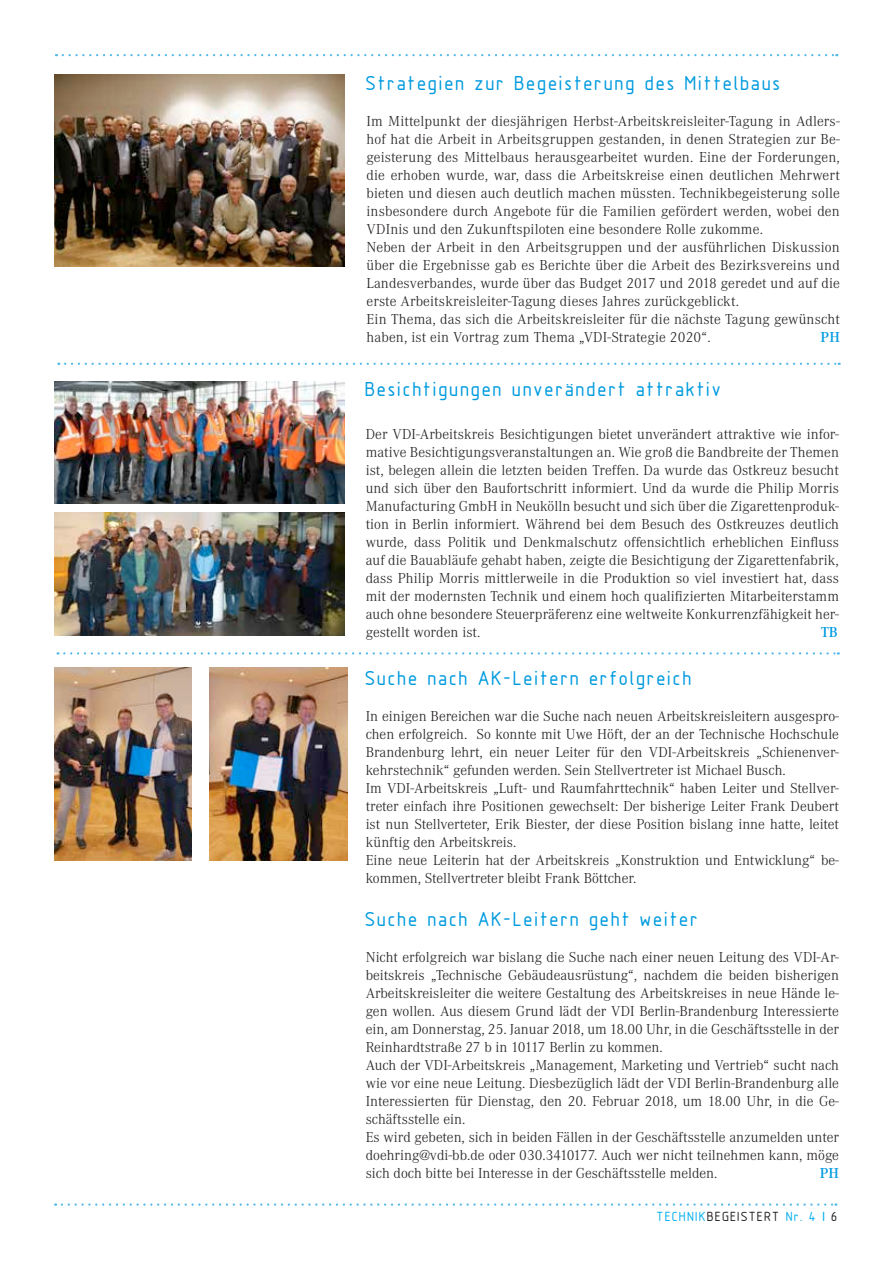
<style>
.page{position:relative;width:893px;height:1263px;background:#fff}
.page>*{position:absolute;margin:0;border:0;box-sizing:border-box;transform-origin:0 0}
.t1{font:21px "Isonorm 3098 LW20";color:#009bdf}
.t2{font:300 15px/18px "Corporate A";color:#231f20}
.t3{font:600 15px "Corporate A";color:#009bdf}
.t4{font:13.8px "Isonorm 3098 LW20";color:#00aeef}
.s1{color:#231f20}
</style>
<div class="page">
<svg style="left:63px;top:54px;width:774px;height:2px"></svg>
<svg style="left:65px;top:363px;width:775px;height:2px"></svg>
<svg style="left:62px;top:1203px;width:774px;height:3px"></svg>
<img style="left:55px;top:75px;width:290px;height:192px">
<svg style="left:58px;top:652px;width:781px;height:2px"></svg>
<img style="left:54px;top:668px;width:137px;height:192px">
<img style="left:54px;top:381px;width:290px;height:122px">
<img style="left:54px;top:513px;width:290px;height:122px">
<img style="left:210px;top:668px;width:137px;height:192px">
<h1 class="t1" style="left:367px;top:72px;width:418px">Strategien zur Begeisterung des Mittelbaus</h1>
<p class="t2" style="left:367px;top:112px;width:475px">Im Mittelpunkt der diesjährigen Herbst-Arbeitskreisleiter-Tagung in Adlers&shy;hof hat die Arbeit in Arbeitsgruppen gestanden, in denen Strategien zur Be&shy;geisterung des Mittelbaus herausgearbeitet wurden. Eine der Forderungen, die erhoben wurde, war, dass die Arbeitskreise einen deutlichen Mehrwert bieten und diesen auch deutlich machen müssten. Technikbegeisterung solle insbesondere durch Angebote für die Familien gefördert werden, wobei den VDInis und den Zukunftspiloten eine besondere Rolle zukomme.<br>Neben der Arbeit in den Arbeitsgruppen und der ausführlichen Diskussion über die Ergebnisse gab es Berichte über die Arbeit des Bezirksvereins und Landesverbandes, wurde über das Budget 2017 und 2018 geredet und auf die erste Arbeitskreisleiter-Tagung dieses Jahres zurückgeblickt.<br>Ein Thema, das sich die Arbeitskreisleiter für die nächste Tagung gewünscht haben, ist ein Vortrag zum Thema „VDI-Strategie 2020“.</p>
<p class="t3" style="left:821px;top:328px;width:21px">PH</p>
<h1 class="t1" style="left:366px;top:378px;width:359px">Besichtigungen unverändert attraktiv</h1>
<p class="t2" style="left:366px;top:426px;width:475px;text-align:justify">Der VDI-Arbeitskreis Besichtigungen bietet unverändert attraktive wie infor&shy;mative Besichtigungsveranstaltungen an. Wie groß die Bandbreite der Themen ist, belegen allein die letzten beiden Treffen. Da wurde das Ostkreuz besucht und sich über den Baufortschritt informiert. Und da wurde die Philip Morris Manufacturing GmbH in Neukölln besucht und sich über die Zigarettenproduk&shy;tion in Berlin informiert. Während bei dem Besuch des Ostkreuzes deutlich wurde, dass Politik und Denkmalschutz offensichtlich erheblichen Einfluss auf die Bauabläufe gehabt haben, zeigte die Besichtigung der Zigarettenfabrik, dass Philip Morris mittlerweile in die Produktion so viel investiert hat, dass mit der modernsten Technik und einem hoch qualifizierten Mitarbeiterstamm auch ohne besondere Steuerpräferenz eine weltweite Konkurrenzfähigkeit her&shy;gestellt worden ist.</p>
<p class="t3" style="left:821px;top:624px;width:19px">TB</p>
<h1 class="t1" style="left:366px;top:667px;width:330px">Suche nach AK-Leitern erfolgreich</h1>
<p class="t2" style="left:366px;top:707px;width:475px">In einigen Bereichen war die Suche nach neuen Arbeitskreisleitern ausgespro&shy;chen erfolgreich. So konnte mit Uwe Höft, der an der Technische Hochschule Brandenburg lehrt, ein neuer Leiter für den VDI-Arbeitskreis „Schienenver&shy;kehrstechnik“ gefunden werden. Sein Stellvertreter ist Michael Busch.<br>Im VDI-Arbeitskreis „Luft- und Raumfahrttechnik“ haben Leiter und Stellver&shy;treter einfach ihre Positionen gewechselt: Der bisherige Leiter Frank Deubert ist nun Stellverteter, Erik Biester, der diese Position bislang inne hatte, leitet künftig den Arbeitskreis.<br>Eine neue Leiterin hat der Arbeitskreis „Konstruktion und Entwicklung“ be&shy;kommen, Stellvertreter bleibt Frank Böttcher.</p>
<h1 class="t1" style="left:366px;top:908px;width:336px">Suche nach AK-Leitern geht weiter</h1>
<p class="t2" style="left:366px;top:948px;width:475px">Nicht erfolgreich war bislang die Suche nach einer neuen Leitung des VDI-Ar&shy;beitskreis „Technische Gebäudeausrüstung“, nachdem die beiden bisherigen Arbeitskreisleiter die weitere Gestaltung des Arbeitskreises in neue Hände le&shy;gen wollen. Aus diesem Grund lädt der VDI Berlin-Brandenburg Interessierte ein, am Donnerstag, 25. Januar 2018, um 18.00 Uhr, in die Geschäftsstelle in der Reinhardtstraße 27 b in 10117 Berlin zu kommen.<br>Auch der VDI-Arbeitskreis „Management, Marketing und Vertrieb“ sucht nach wie vor eine neue Leitung. Diesbezüglich lädt der VDI Berlin-Brandenburg alle Interessierten für Dienstag, den 20. Februar 2018, um 18.00 Uhr, in die Ge&shy;schäftsstelle ein.<br>Es wird gebeten, sich in beiden Fällen in der Geschäftsstelle anzumelden unter doehring@vdi-bb.de oder 030.3410177. Auch wer nicht teilnehmen kann, möge sich doch bitte bei Interesse in der Geschäftsstelle melden.</p>
<p class="t3" style="left:820px;top:1164px;width:21px">PH</p>
<p class="t4" style="left:657px;top:1209px;width:183px">TECHNIK<span class="s1">BEGEISTERT</span> Nr. 4 | <span class="s1">6</span></p>
</div>
